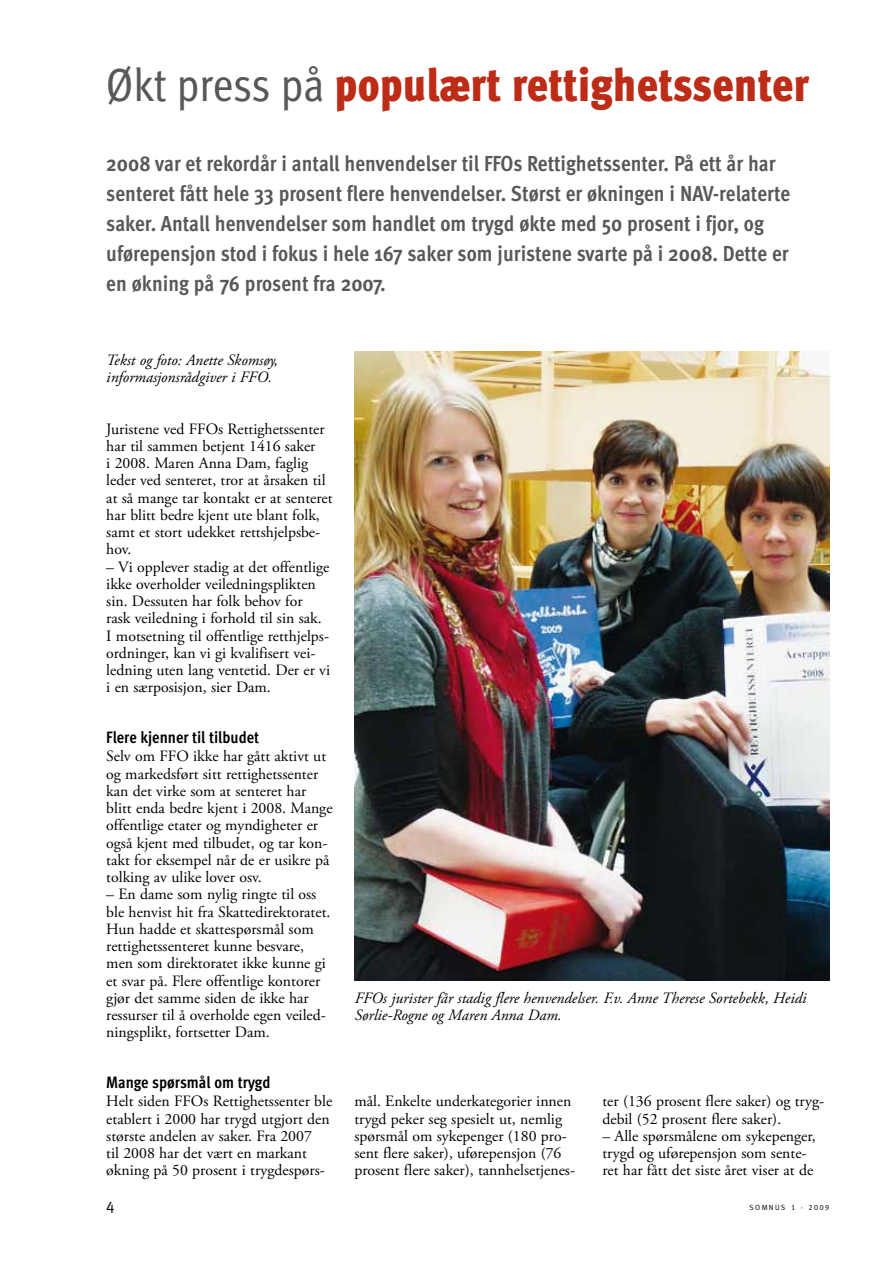
<style>
.page{position:relative;width:893px;height:1263px;background:#fff}
.page>*{position:absolute;margin:0;border:0;box-sizing:border-box;transform-origin:0 0}
.t1{font:900 46.5px "Meta Cond";color:#bd2c16}
.t2{font:700 21.75px/30px "Meta Cond";color:#58585a}
.t3{font:700 16.5px "Meta Cond";color:#000}
.t4{font:15.75px/17.2px "Adobe Garamond Pro";color:#000}
.t5{font:italic 15.75px/17.2px "Adobe Garamond Pro";color:#000}
.t6{font:15.75px "Meta";color:#000}
.t7{font:7.5px "Meta";letter-spacing:.2em;color:#000}
.s1{font-weight:400;color:#58585a}
.s2{font-family:"Meta Caps"}
</style>
<div class="page">
<img style="left:354px;top:351px;width:475px;height:630px">
<h1 class="t1" style="left:106px;top:56px;width:704px"><span class="s1">Økt press på</span> populært rettighetssenter</h1>
<p class="t2" style="left:106px;top:149px;width:685px">2008 var et rekordår i antall henvendelser til FFOs Rettighetssenter. På ett år har senteret fått hele 33 prosent flere henvendelser. Størst er økningen i NAV-relaterte saker. Antall henvendelser som handlet om trygd økte med 50 prosent i fjor, og uførepensjon stod i fokus i hele 167 saker som juristene svarte på i 2008. Dette er en økning på 76 prosent fra 2007.</p>
<p class="t5" style="left:106px;top:351px;width:173px">Tekst og foto: Anette Skomsøy, informasjonsrådgiver i FFO.</p>
<p class="t4" style="left:106px;top:420px;width:228px">Juristene ved FFOs Rettighetssenter har til sammen betjent 1416 saker<br>i 2008. Maren Anna Dam, faglig leder ved senteret, tror at årsaken til at så mange tar kontakt er at senteret har blitt bedre kjent ute blant folk, samt et stort udekket rettshjelpsbe&shy;hov.</p>
<p class="t4" style="left:106px;top:558px;width:225px">– Vi opplever stadig at det offentlige ikke overholder veiledningsplikten sin. Dessuten har folk behov for rask veiledning i forhold til sin sak.<br>I motsetning til offentlige retthjelps&shy;ordninger, kan vi gi kvalifisert vei&shy;ledning uten lang ventetid. Der er vi i en særposisjon, sier Dam.</p>
<p class="t3" style="left:106px;top:727px;width:154px">Flere kjenner til tilbudet</p>
<p class="t4" style="left:106px;top:748px;width:228px">Selv om FFO ikke har gått aktivt ut og markedsført sitt rettighetssenter kan det virke som at senteret har blitt enda bedre kjent i 2008. Mange offentlige etater og myndigheter er også kjent med tilbudet, og tar kon&shy;takt for eksempel når de er usikre på tolking av ulike lover osv.</p>
<p class="t4" style="left:106px;top:886px;width:226px">– En dame som nylig ringte til oss ble henvist hit fra Skattedirektoratet.<br>Hun hadde et skattespørsmål som rettighetssenteret kunne besvare, men som direktoratet ikke kunne gi et svar på. Flere offentlige kontorer gjør det samme siden de ikke har ressurser til å overholde egen veiled&shy;ningsplikt, fortsetter Dam.</p>
<p class="t3" style="left:106px;top:1072px;width:166px">Mange spørsmål om trygd</p>
<p class="t4" style="left:106px;top:1093px;width:227px">Helt siden FFOs Rettighetssenter ble etablert i 2000 har trygd utgjort den største andelen av saker. Fra 2007<br>til 2008 har det vært en markant økning på 50 prosent i trygdespørs-</p>
<p class="t4" style="left:354px;top:1093px;width:222px">mål. Enkelte underkategorier innen trygd peker seg spesielt ut, nemlig spørsmål om sykepenger (180 pro&shy;sent flere saker), uførepensjon (76 prosent flere saker), tannhelsetjenes-</p>
<p class="t4" style="left:602px;top:1093px;width:223px">ter (136 prosent flere saker) og tryg&shy;debil (52 prosent flere saker).</p>
<p class="t5" style="left:355px;top:990px;width:453px">FFOs jurister får stadig flere henvendelser. F.v. Anne Therese Sortebekk, Heidi<br>Sørlie-Rogne og Maren Anna Dam.</p>
<p class="t4" style="left:602px;top:1128px;width:215px">– Alle spørsmålene om sykepenger, trygd og uførepensjon som sente&shy;ret har fått det siste året viser at de</p>
<p class="t6" style="left:106px;top:1195px;width:10px">4</p>
<p class="t7" style="left:750px;top:1203px;width:81px">SOMNUS <span class="s2">1 · 2009</span></p>
</div>
